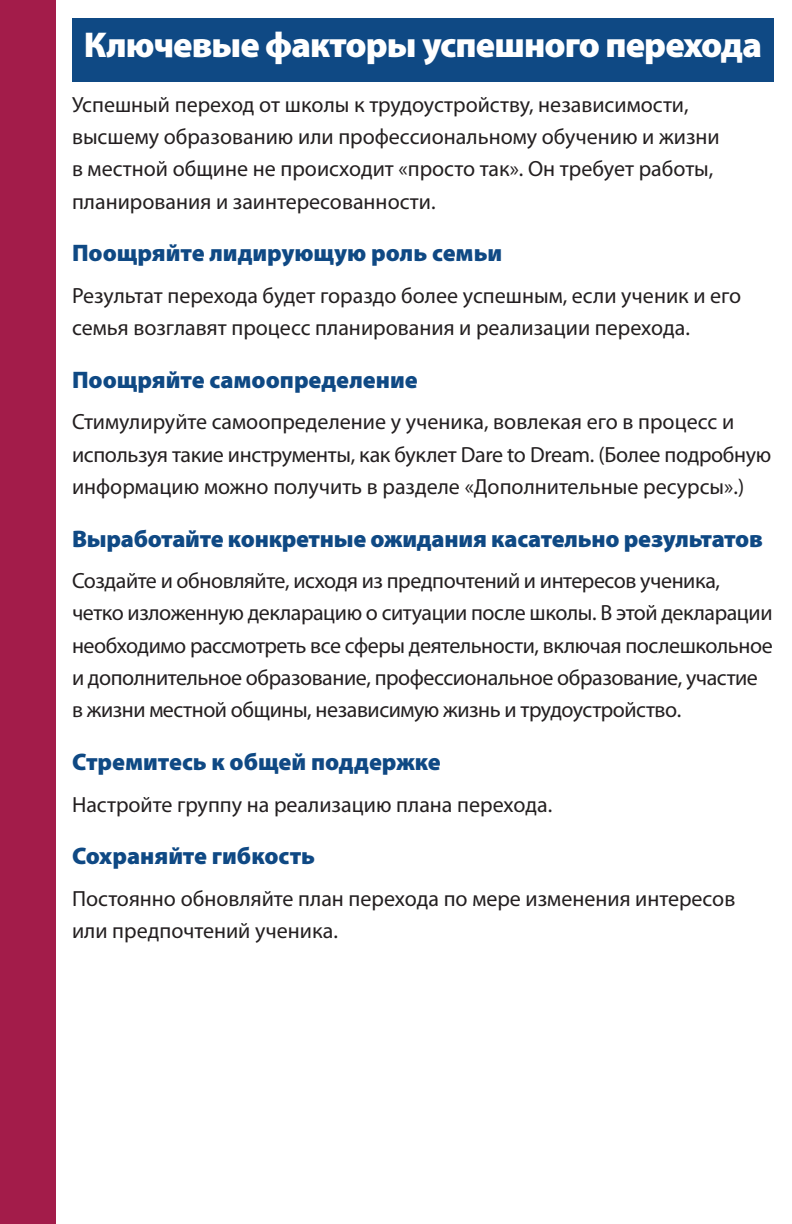
<style>
.page{position:relative;width:792px;height:1224px;background:#fff}
.page>*{position:absolute;margin:0;border:0;box-sizing:border-box;transform-origin:0 0}
.t1{font:900 36px "Myriad Pro";letter-spacing:-.025em;color:#fff}
.t2{font:900 24px "Myriad Pro";letter-spacing:-.005em;color:#0f4984}
.t3{font:22px/32.4px "Myriad Pro";letter-spacing:-.005em;color:#231f20}
</style>
<div class="page">
<div style="left:72px;top:18px;width:702px;height:63px;background:#0f4984"></div>
<div style="left:0;top:0;width:56px;height:1224px;background:#a31c4a"></div>
<h1 class="t1" style="left:84px;top:21px;width:680px">Ключевые факторы успешного перехода</h1>
<p class="t3" style="left:72px;top:88px;width:649px">Успешный переход от школы к трудоустройству, независимости, высшему образованию или профессиональному обучению и жизни в местной общине не происходит «просто так». Он требует работы, планирования и заинтересованности.</p>
<p class="t2" style="left:72px;top:237px;width:432px">Поощряйте лидирующую роль семьи</p>
<p class="t3" style="left:72px;top:279px;width:671px">Результат перехода будет гораздо более успешным, если ученик и его семья возглавят процесс планирования и реализации перехода.</p>
<p class="t2" style="left:72px;top:364px;width:347px">Поощряйте самоопределение</p>
<p class="t3" style="left:72px;top:405px;width:701px">Стимулируйте самоопределение у ученика, вовлекая его в процесс и используя такие инструменты, как буклет Dare to Dream. (Более подробную информацию можно получить в разделе «Дополнительные ресурсы».)</p>
<p class="t2" style="left:72px;top:523px;width:692px">Выработайте конкретные ожидания касательно результатов</p>
<p class="t3" style="left:72px;top:564px;width:702px">Создайте и обновляйте, исходя из предпочтений и интересов ученика, четко изложенную декларацию о ситуации после школы. В этой декларации необходимо рассмотреть все сферы деятельности, включая послешкольное и дополнительное образование, профессиональное образование, участие в жизни местной общины, независимую жизнь и трудоустройство.</p>
<p class="t2" style="left:72px;top:746px;width:370px">Стремитесь к общей поддержке</p>
<p class="t3" style="left:72px;top:788px;width:482px">Настройте группу на реализацию плана перехода.</p>
<p class="t2" style="left:72px;top:840px;width:245px">Сохраняйте гибкость</p>
<p class="t3" style="left:72px;top:882px;width:665px">Постоянно обновляйте план перехода по мере изменения интересов или предпочтений ученика.</p>
</div>
